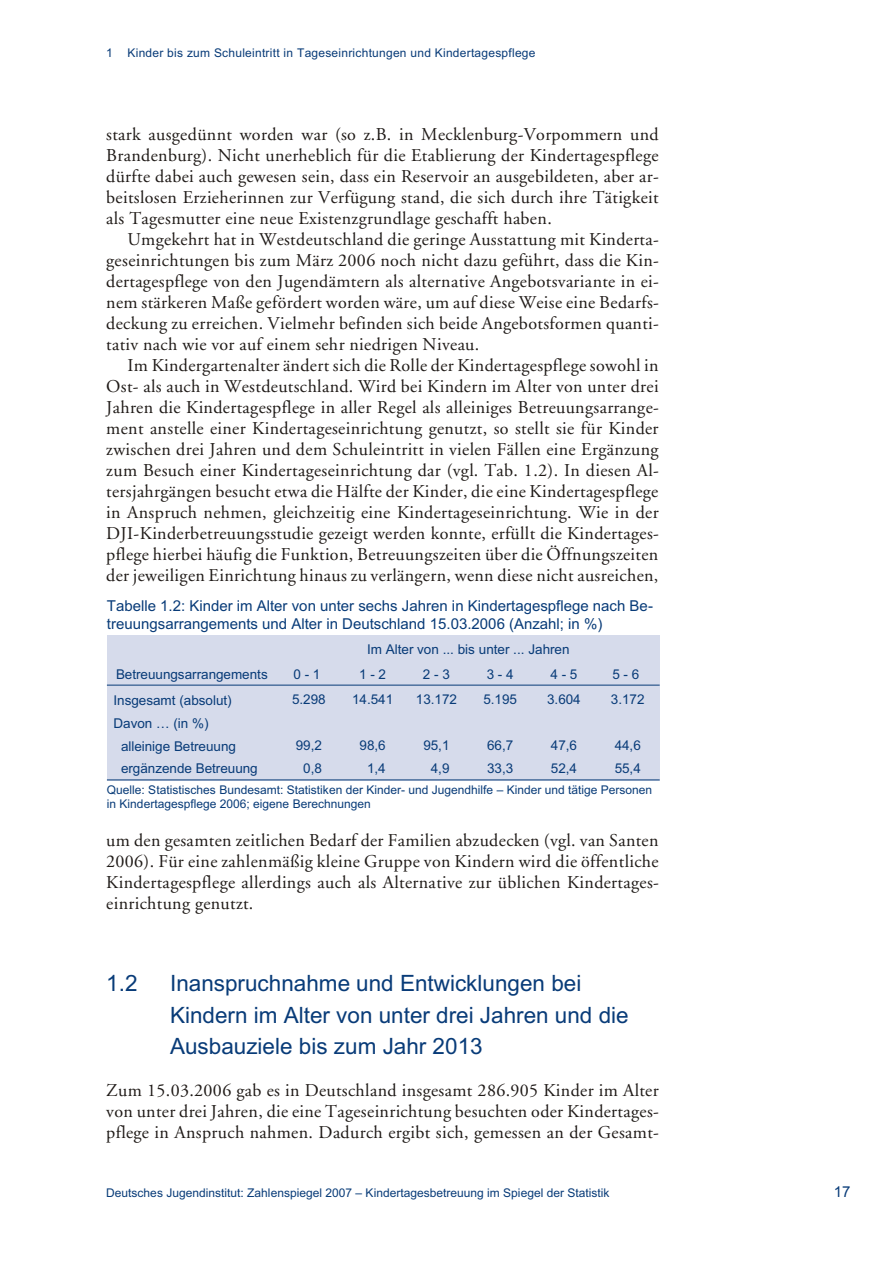
<style>
.page{position:relative;width:894px;height:1263px;background:#fff}
.page>*{position:absolute;margin:0;border:0;box-sizing:border-box;transform-origin:0 0}
.t1{font:22.5px/31.5px "Arial";color:#083b78}
.t2{font:18px/21px "Adobe Garamond LT";letter-spacing:.02em;color:#1f1a17;text-align:justify}
.t3{font:15px/17.5px "Arial";color:#083b78}
.t4{font:13.5px/23.1px "Arial";letter-spacing:-.005em;color:#083b78}
.t5{font:12px/14px "Arial";color:#083b78}
.t6{font:12px "Arial";letter-spacing:.02em;color:#083b78}
</style>
<div class="page">
<div style="left:107px;top:635px;width:553px;height:145px;background:#d6dbeb"></div>
<hr style="left:107px;top:685px;width:553px;height:1px;background:#083b78">
<hr style="left:107px;top:780px;width:553px;height:1px;background:#083b78">
<p class="t6" style="left:106px;top:48px;width:431px">1 Kin der bis zum Schul ein tritt in Ta ges ein rich tun gen und Kin der ta ges pfle ge</p>
<p class="t2" style="left:106px;top:126px;width:554px">stark aus ge dünnt wor den war (so z.B. in Mec k len burg-Vor pom mern und Bran den burg). Nicht un er heb lich für die Eta blie rung der Kin der ta ges pfle ge dürf te da bei auch ge we sen sein, dass ein Re ser voir an aus ge bil de ten, aber ar - beits lo sen Er zie he rin nen zur Ver fü gung stand, die sich durch ihre Tä tig keit als Ta ges mut ter eine neue Exis tenz grund la ge ge schafft ha ben.</p>
<p class="t2" style="left:106px;top:231px;width:554px;text-indent:21px">Um ge kehrt hat in West deutsch land die ge rin ge Aus stat tung mit Kin der ta&shy;ges ein rich tun gen bis zum März 2006 noch nicht dazu ge führt, dass die Kin - der ta ges pfle ge von den Ju gend äm tern als al ter na ti ve An ge bots va rian te in ei - nem stär ke ren Maße ge för dert wor den wäre, um auf die se Wei se eine Be darfs - de ckung zu er rei chen. Viel mehr be fin den sich bei de An ge bots for men quan ti - ta tiv nach wie vor auf ei nem sehr nied ri gen Ni veau.</p>
<p class="t2" style="left:106px;top:357px;width:554px;text-indent:21px">Im Kin der gar ten al ter än dert sich die Rol le der Kin der ta ges pfle ge so wohl in Ost- als auch in West deutsch land. Wird bei Kin dern im Al ter von un ter drei Jah ren die Kin der ta ges pfle ge in al ler Re gel als al lei ni ges Be treu ungs ar ran ge - ment an stel le ei ner Kin der ta ges ein rich tung ge nutzt, so stellt sie für Kin der zwi schen drei Jah ren und dem Schul ein tritt in vie len Fäl len eine Er gän zung zum Be such ei ner Kin der ta ges ein rich tung dar (vgl. Tab. 1.2). In die sen Al - ters jahr gän gen be sucht etwa die Hälf te der Kin der, die eine Kin der ta ges pfle ge in An spruch neh men, gleich zei tig eine Kin der ta ges ein rich tung. Wie in der DJI-Kin der be treu ungs stu die ge zeigt wer den konn te, er füllt die Kin der ta ges - pfle ge hier bei häu fig die Funk ti on, Be treu ungs zei ten über die Öff nungs zei ten der je wei li gen Ein rich tung hin aus zu ver län gern, wenn die se nicht aus rei chen,</p>
<p class="t3" style="left:107px;top:599px;width:548px">Ta bel le 1.2: Kin der im Al ter von un ter sechs Jah ren in Kin der ta ges pfle ge nach Be - treu ungs ar ran ge ments und Al ter in Deutsch land 15.03.2006 (An zahl; in %)</p>
<p class="t4" style="left:116px;top:664px;width:153px">Be treu ungs ar ran ge ments</p>
<p class="t4" style="left:367px;top:639px;width:204px">Im Al ter von ... bis un ter ... Jahren</p>
<p class="t4" style="left:293px;top:664px;width:28px">0 - 1</p>
<p class="t4" style="left:359px;top:664px;width:28px">1 - 2</p>
<p class="t4" style="left:423px;top:664px;width:28px">2 - 3</p>
<p class="t4" style="left:487px;top:664px;width:28px">3 - 4</p>
<p class="t4" style="left:551px;top:664px;width:28px">4 - 5</p>
<p class="t4" style="left:612px;top:664px;width:28px">5 - 6</p>
<p class="t4" style="left:114px;top:690px;width:120px">Ins ge samt (ab so lut)</p>
<p class="t4" style="left:292px;top:689px;width:35px">5.298</p>
<p class="t4" style="left:352px;top:689px;width:43px">14.541</p>
<p class="t4" style="left:416px;top:689px;width:43px">13.172</p>
<p class="t4" style="left:483px;top:689px;width:35px">5.195</p>
<p class="t4" style="left:547px;top:689px;width:35px">3.604</p>
<p class="t4" style="left:611px;top:689px;width:35px">3.172</p>
<p class="t4" style="left:121px;top:713px;width:117px;text-indent:-7px">Da von … (in %)<br>al lei ni ge Be treu ung</p>
<p class="t4" style="left:296px;top:735px;width:28px">99,2</p>
<p class="t4" style="left:360px;top:735px;width:28px">98,6</p>
<p class="t4" style="left:423px;top:735px;width:28px">95,1</p>
<p class="t4" style="left:487px;top:735px;width:28px">66,7</p>
<p class="t4" style="left:551px;top:735px;width:28px">47,6</p>
<p class="t4" style="left:615px;top:735px;width:28px">44,6</p>
<p class="t4" style="left:121px;top:758px;width:138px">er gän zen de Be treu ung</p>
<p class="t4" style="left:303px;top:758px;width:20px">0,8</p>
<p class="t4" style="left:367px;top:758px;width:20px">1,4</p>
<p class="t4" style="left:431px;top:758px;width:20px">4,9</p>
<p class="t4" style="left:487px;top:758px;width:28px">33,3</p>
<p class="t4" style="left:551px;top:758px;width:28px">52,4</p>
<p class="t4" style="left:615px;top:758px;width:28px">55,4</p>
<p class="t5" style="left:107px;top:784px;width:547px">Quel le: Sta tis ti sches Bun des amt: Sta tis ti ken der Kin der- und Ju gend hil fe – Kin der und tä ti ge Per so nen in Kindertage spfle ge 2006; ei ge ne Be rech nun gen</p>
<p class="t2" style="left:106px;top:831px;width:554px">um den ge sam ten zeit li chen Be darf der Fa mi lien ab zu de cken (vgl. van San ten 2006). Für eine zah len mä ßig klei ne Grup pe von Kin dern wird die öf fent li che Kin der ta ges pfle ge al ler dings auch als Al ter na ti ve zur üb li chen Kin der ta ges - ein rich tung ge nutzt.</p>
<p class="t1" style="left:106px;top:969px;width:33px">1.2</p>
<p class="t1" style="left:170px;top:969px;width:460px">In an spruch nah me und Ent wic klun gen bei<br>Kindern im Alter von unter drei Jahren und die<br>Ausbauziele bis zum Jahr 2013</p>
<p class="t2" style="left:106px;top:1081px;width:554px">Zum 15.03.2006 gab es in Deutsch land ins ge samt 286.905 Kin der im Al ter von un ter drei Jah ren, die eine Ta ges ein rich tung be such ten oder Kin der ta ges - pfle ge in An spruch nah men. Da durch er gibt sich, ge mes sen an der Ge samt -</p>
<p class="t5" style="left:106px;top:1187px;width:505px">Deutsches Jugendinstitut: Zahlenspiegel 2007 – Kindertagesbetreuung im Spiegel der Statistik</p>
<p class="t3" style="left:834px;top:1184px;width:18px">17</p>
</div>
